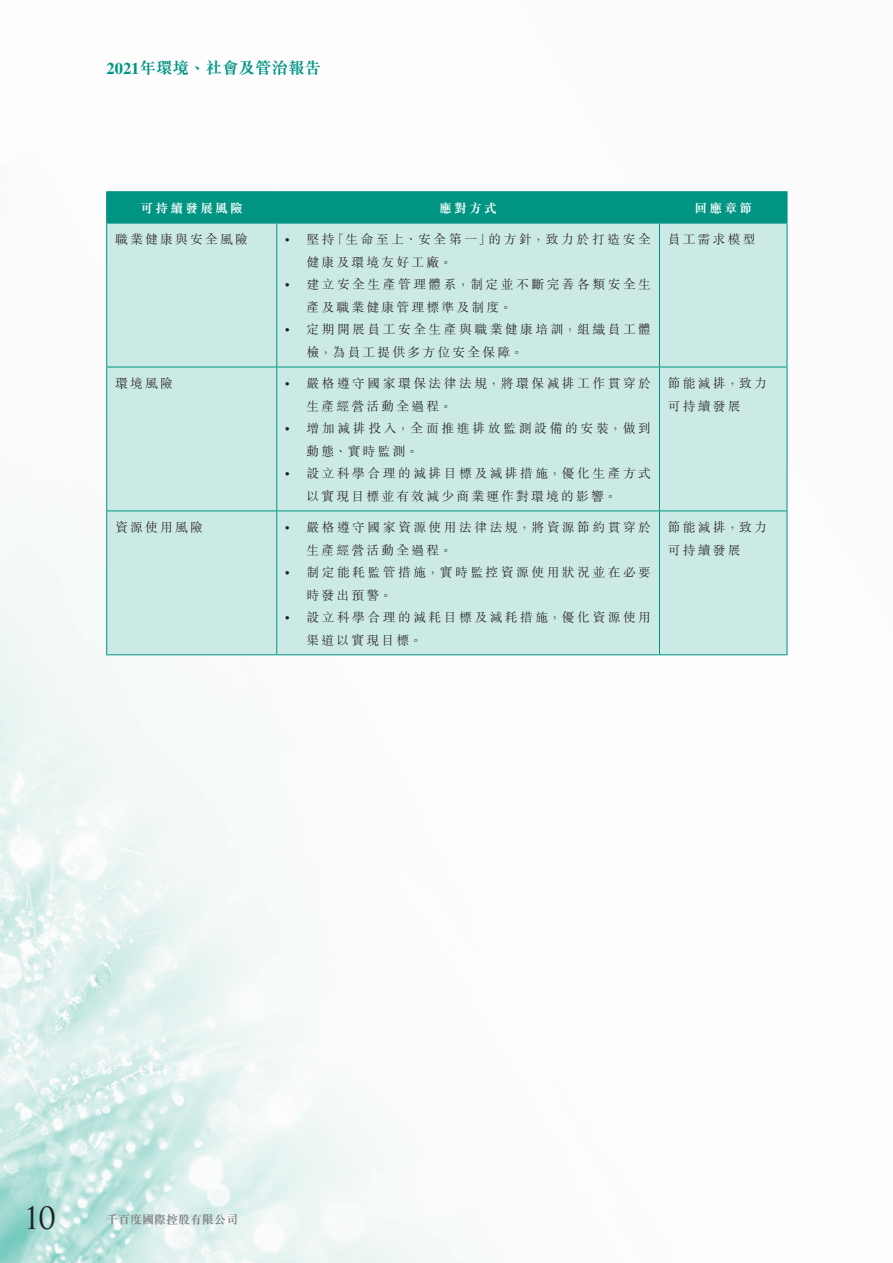
<style>
.page{position:relative;width:893px;height:1263px;background:#fff}
.page>*{position:absolute;margin:0;border:0;box-sizing:border-box;transform-origin:0 0}
.t1{font:30px "Trajan Pro 3";color:#231f20}
.t2{font:700 16.5px "M Sung HK";color:#009483}
._50_Table_Body{font:300 12.75px/22.5px "M Sung HK";letter-spacing:.195em;color:#231f20}
._50_Table_Body-2{font:300 12.75px/22.5px "M Sung HK";letter-spacing:.175em;color:#231f20}
._50_Table_Body-3{font:700 12.75px "M Sung HK";letter-spacing:.175em;color:#fff}
.t3{font:700 12px "M Sung HK";color:#808285}
.s1{font-family:"Times LT Std"}
.s2{font-family:"Times LT Std";font-weight:400}
</style>
<div class="page">
<img style="left:0;top:191px;width:788px;height:1072px">
<div style="left:107px;top:192px;width:680px;height:31px;background:#009483"></div>
<div style="left:107px;top:224px;width:680px;height:430px;background:#cceae5"></div>
<hr style="left:106px;top:191px;width:171px;height:1px;background:#009483">
<hr style="left:106px;top:192px;width:1px;height:31px;background:#009483">
<hr style="left:277px;top:191px;width:382px;height:1px;background:#009483">
<hr style="left:276px;top:192px;width:1px;height:31px;background:#009483">
<hr style="left:659px;top:191px;width:128px;height:1px;background:#009483">
<hr style="left:659px;top:192px;width:1px;height:31px;background:#009483">
<hr style="left:787px;top:192px;width:1px;height:31px;background:#009483">
<hr style="left:106px;top:223px;width:171px;height:1px;background:#009483">
<hr style="left:277px;top:223px;width:382px;height:1px;background:#009483">
<hr style="left:659px;top:223px;width:128px;height:1px;background:#009483">
<hr style="left:106px;top:223px;width:1px;height:144px;background:#009483">
<hr style="left:276px;top:223px;width:1px;height:144px;background:#009483">
<hr style="left:659px;top:223px;width:1px;height:144px;background:#009483">
<hr style="left:787px;top:223px;width:1px;height:144px;background:#009483">
<hr style="left:106px;top:367px;width:171px;height:1px;background:#009483">
<hr style="left:106px;top:367px;width:1px;height:143px;background:#009483">
<hr style="left:277px;top:367px;width:382px;height:1px;background:#009483">
<hr style="left:276px;top:367px;width:1px;height:143px;background:#009483">
<hr style="left:659px;top:367px;width:128px;height:1px;background:#009483">
<hr style="left:659px;top:367px;width:1px;height:143px;background:#009483">
<hr style="left:787px;top:367px;width:1px;height:143px;background:#009483">
<hr style="left:106px;top:510px;width:171px;height:1px;background:#009483">
<hr style="left:106px;top:511px;width:1px;height:143px;background:#009483">
<hr style="left:277px;top:510px;width:382px;height:1px;background:#009483">
<hr style="left:276px;top:511px;width:1px;height:143px;background:#009483">
<hr style="left:659px;top:510px;width:128px;height:1px;background:#009483">
<hr style="left:659px;top:511px;width:1px;height:143px;background:#009483">
<hr style="left:787px;top:511px;width:1px;height:143px;background:#009483">
<hr style="left:106px;top:654px;width:171px;height:1px;background:#009483">
<hr style="left:277px;top:654px;width:382px;height:1px;background:#009483">
<hr style="left:659px;top:654px;width:128px;height:1px;background:#009483">
<p class="t2" style="left:107px;top:60px;width:216px"><span class="s1">2021</span>年環境、社會及管治報告</p>
<p class="_50_Table_Body-3" style="left:140px;top:202px;width:104px">可持續發展風險</p>
<p class="_50_Table_Body-3" style="left:439px;top:202px;width:59px">應對方式</p>
<p class="_50_Table_Body-3" style="left:694px;top:202px;width:59px">回應章節</p>
<p class="_50_Table_Body-2" style="left:115px;top:228px;width:134px">職業健康與安全風險</p>
<p class="_50_Table_Body" style="left:307px;top:228px;width:346px;text-indent:-21px"><span class="s2">•</span> 堅持「生命至上、安全第一」的方針，致力於打造安全健康及環境友好工廠。</p>
<p class="_50_Table_Body" style="left:307px;top:273px;width:346px;text-indent:-21px"><span class="s2">•</span> 建立安全生產管理體系，制定並不斷完善各類安全生產及職業健康管理標準及制度。</p>
<p class="_50_Table_Body" style="left:307px;top:318px;width:346px;text-indent:-21px"><span class="s2">•</span> 定期開展員工安全生產與職業健康培訓，組織員工體檢，為員工提供多方位安全保障。</p>
<p class="_50_Table_Body" style="left:668px;top:228px;width:89px">員工需求模型</p>
<p class="_50_Table_Body" style="left:115px;top:372px;width:59px">環境風險</p>
<p class="_50_Table_Body" style="left:307px;top:372px;width:346px;text-indent:-21px"><span class="s2">•</span> 嚴格遵守國家環保法律法規，將環保减排工作貫穿於生產經營活動全過程。</p>
<p class="_50_Table_Body" style="left:307px;top:417px;width:346px;text-indent:-21px"><span class="s2">•</span> 增加減排投入，全面推進排放監測設備的安裝，做到動態、實時監測。</p>
<p class="_50_Table_Body" style="left:307px;top:462px;width:346px;text-indent:-21px"><span class="s2">•</span> 設立科學合理的減排目標及減排措施，優化生產方式以實現目標並有效減少商業運作對環境的影響。</p>
<p class="_50_Table_Body" style="left:115px;top:515px;width:89px">資源使用風險</p>
<p class="_50_Table_Body" style="left:307px;top:515px;width:346px;text-indent:-21px"><span class="s2">•</span> 嚴格遵守國家資源使用法律法規，將資源節約貫穿於生產經營活動全過程。</p>
<p class="_50_Table_Body" style="left:307px;top:560px;width:346px;text-indent:-21px"><span class="s2">•</span> 制定能耗監管措施，實時監控資源使用狀況並在必要時發出預警。</p>
<p class="_50_Table_Body" style="left:307px;top:605px;width:346px;text-indent:-21px"><span class="s2">•</span> 設立科學合理的減耗目標及減耗措施，優化資源使用渠道以實現目標。</p>
<p class="_50_Table_Body-2" style="left:668px;top:372px;width:100px">節能減排，致力可持續發展</p>
<p class="_50_Table_Body-2" style="left:668px;top:515px;width:100px">節能減排，致力可持續發展</p>
<h1 class="t1" style="left:26px;top:1197px;width:32px">10</h1>
<p class="t3" style="left:106px;top:1213px;width:133px">千百度國際控股有限公司</p>
</div>
